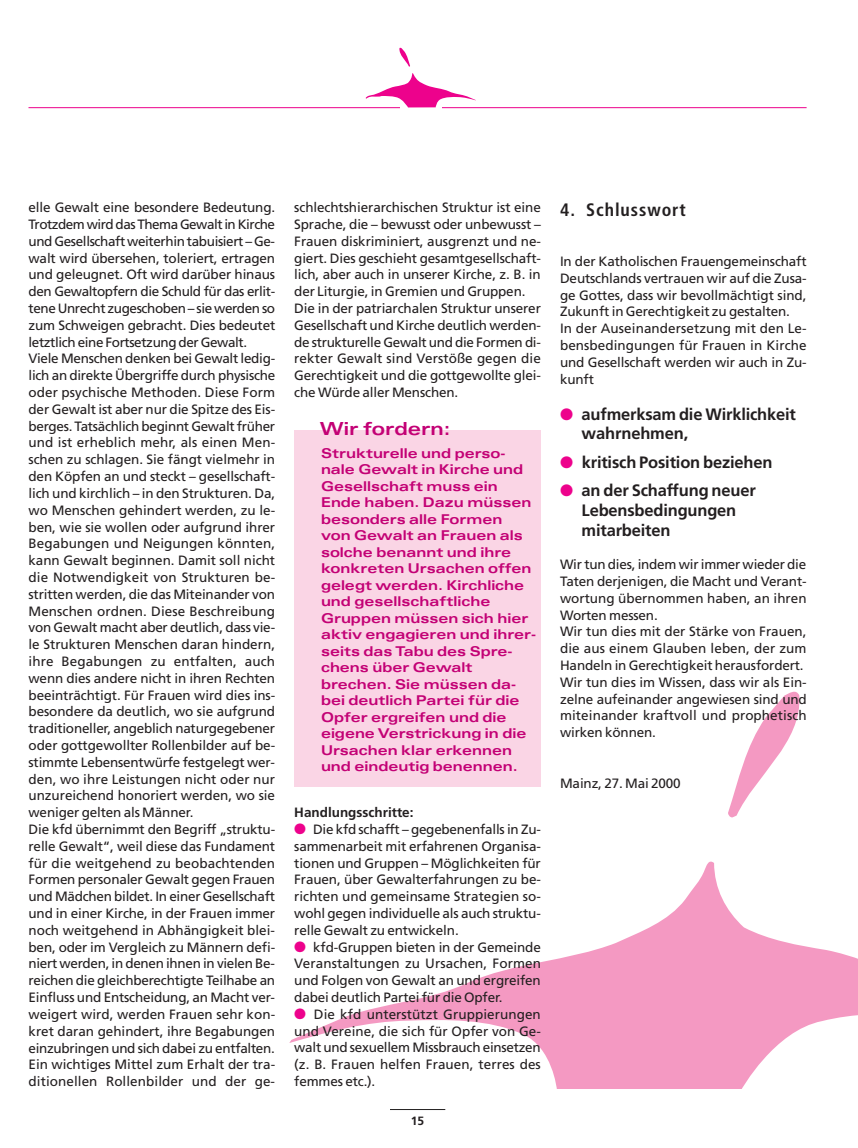
<style>
.page{position:relative;width:858px;height:1148px;background:#fff}
.page>*{position:absolute;margin:0;border:0;box-sizing:border-box;transform-origin:0 0}
.t1{font:700 condensed 18px "Frutiger";letter-spacing:.05em;color:#231f20}
.t2{font:700 expanded 18px "Univers";color:#c30175}
.t3{font:700 16.5px/19.5px "Frutiger";letter-spacing:-.01em;color:#231f20}
.t4{font:13.5px/16.8px "Frutiger";letter-spacing:-.01em;color:#231f20}
.t5{font:700 expanded 13.5px/16.5px "Univers";color:#c30175}
.t6{font:700 13.5px "Frutiger";color:#231f20}
.t7{font:700 12px "Frutiger";color:#231f20}
.s1{color:#ed028c}
</style>
<div class="page">
<svg style="left:728px;top:691px;width:72px;height:126px"></svg>
<svg style="left:289px;top:861px;width:569px;height:227px"></svg>
<hr style="left:390px;top:1109px;width:55px;height:1px;background:#231f20">
<hr style="left:28px;top:107px;width:779px;height:1px;background:#ed028c">
<div style="left:401px;top:104px;width:41px;height:12px;background:#fff"></div>
<svg style="left:399px;top:47px;width:11px;height:20px"></svg>
<svg style="left:366px;top:73px;width:110px;height:34px"></svg>
<div style="left:294px;top:430px;width:247px;height:356px;background:#fad5e5"></div>
<p class="t4" style="left:29px;top:200px;width:248px">elle Gewalt eine besondere Bedeutung.<br>Trotzdem wird das Thema Gewalt in Kirche und Gesellschaft weiterhin tabuisiert – Ge&shy;walt wird übersehen, toleriert, ertragen und geleugnet. Oft wird darüber hinaus den Gewaltopfern die Schuld für das erlit&shy;tene Unrecht zugeschoben – sie werden so zum Schweigen gebracht. Dies bedeutet letztlich eine Fortsetzung der Gewalt.<br>Viele Menschen denken bei Gewalt ledig&shy;lich an direkte Übergriffe durch physische oder psychische Methoden. Diese Form der Gewalt ist aber nur die Spitze des Eis&shy;berges. Tatsächlich beginnt Gewalt früher und ist erheblich mehr, als einen Men&shy;schen zu schlagen. Sie fängt vielmehr in den Köpfen an und steckt – gesellschaft&shy;lich und kirchlich – in den Strukturen. Da, wo Menschen gehindert werden, zu le&shy;ben, wie sie wollen oder aufgrund ihrer Begabungen und Neigungen könnten, kann Gewalt beginnen. Damit soll nicht die Notwendigkeit von Strukturen be&shy;stritten werden, die das Miteinander von Menschen ordnen. Diese Beschreibung von Gewalt macht aber deutlich, dass vie&shy;le Strukturen Menschen daran hindern, ihre Begabungen zu entfalten, auch wenn dies andere nicht in ihren Rechten beeinträchtigt. Für Frauen wird dies ins&shy;besondere da deutlich, wo sie aufgrund traditioneller, angeblich naturgegebener oder gottgewollter Rollenbilder auf be&shy;stimmte Lebensentwürfe festgelegt wer&shy;den, wo ihre Leistungen nicht oder nur unzureichend honoriert werden, wo sie weniger gelten als Männer.<br>Die kfd übernimmt den Begriff „struktu&shy;relle Gewalt“, weil diese das Fundament für die weitgehend zu beobachtenden Formen personaler Gewalt gegen Frauen und Mädchen bildet. In einer Gesellschaft und in einer Kirche, in der Frauen immer noch weitgehend in Abhängigkeit blei&shy;ben, oder im Vergleich zu Männern defi&shy;niert werden, in denen ihnen in vielen Be&shy;reichen die gleichberechtigte Teilhabe an Einfluss und Entscheidung, an Macht ver&shy;weigert wird, werden Frauen sehr kon&shy;kret daran gehindert, ihre Begabungen einzubringen und sich dabei zu entfalten.<br>Ein wichtiges Mittel zum Erhalt der tra&shy;ditionellen Rollenbilder und der ge-</p>
<p class="t4" style="left:294px;top:200px;width:248px">schlechtshierarchischen Struktur ist eine Sprache, die – bewusst oder unbewusst – Frauen diskriminiert, ausgrenzt und ne&shy;giert. Dies geschieht gesamtgesellschaft&shy;lich, aber auch in unserer Kirche, z. B. in der Liturgie, in Gremien und Gruppen.<br>Die in der patriarchalen Struktur unserer Gesellschaft und Kirche deutlich werden&shy;de strukturelle Gewalt und die Formen di&shy;rekter Gewalt sind Verstöße gegen die Gerechtigkeit und die gottgewollte glei&shy;che Würde aller Menschen.</p>
<h1 class="t2" style="left:320px;top:422px;width:132px">Wir fordern:</h1>
<p class="t5" style="left:321px;top:446px;width:217px">Strukturelle und perso&shy;nale Gewalt in Kirche und<br>Gesellschaft muss ein<br>Ende haben. Dazu müssen besonders alle Formen<br>von Gewalt an Frauen als solche benannt und ihre konkreten Ursachen offen gelegt werden. Kirchliche und gesellschaftliche<br>Gruppen müssen sich hier aktiv engagieren und ihrer&shy;seits das Tabu des Spre&shy;chens über Gewalt brechen. Sie müssen da&shy;bei deutlich Partei für die<br>Opfer ergreifen und die eigene Verstrickung in die<br>Ursachen klar erkennen und eindeutig benennen.</p>
<p class="t6" style="left:294px;top:807px;width:121px">Handlungsschritte:</p>
<p class="t4" style="left:294px;top:822px;width:248px;text-align:justify"><span class="s1">●</span> Die kfd schafft – gegebenenfalls in Zu&shy;sammenarbeit mit erfahrenen Organisa&shy;tionen und Gruppen – Möglichkeiten für Frauen, über Gewalterfahrungen zu be&shy;richten und gemeinsame Strategien so&shy;wohl gegen individuelle als auch struktu&shy;relle Gewalt zu entwickeln.</p>
<p class="t4" style="left:294px;top:939px;width:248px;text-align:justify"><span class="s1">●</span> kfd-Gruppen bieten in der Gemeinde Veranstaltungen zu Ursachen, Formen und Folgen von Gewalt an und ergreifen dabei deutlich Partei für die Opfer.</p>
<p class="t4" style="left:294px;top:1006px;width:248px;text-align:justify"><span class="s1">●</span> Die kfd unterstützt Gruppierungen und Vereine, die sich für Opfer von Ge&shy;walt und sexuellem Missbrauch einsetzen (z. B. Frauen helfen Frauen, terres des femmes etc.).</p>
<p class="t7" style="left:411px;top:1115px;width:15px">15</p>
<h1 class="t1" style="left:560px;top:202px;width:127px">4. Schlusswort</h1>
<p class="t4" style="left:560px;top:254px;width:248px">In der Katholischen Frauengemeinschaft Deutschlands vertrauen wir auf die Zusa&shy;ge Gottes, dass wir bevollmächtigt sind, Zukunft in Gerechtigkeit zu gestalten.<br>In der Auseinandersetzung mit den Le&shy;bensbedingungen für Frauen in Kirche und Gesellschaft werden wir auch in Zu&shy;kunft</p>
<p class="t3" style="left:582px;top:406px;width:216px;text-indent:-22px"><span class="s1">●</span> aufmerksam die Wirklichkeit wahrnehmen,</p>
<p class="t3" style="left:560px;top:454px;width:214px"><span class="s1">●</span> kritisch Position beziehen</p>
<p class="t3" style="left:582px;top:482px;width:176px;text-indent:-22px"><span class="s1">●</span> an der Schaffung neuer<br>Lebensbedingungen mitarbeiten</p>
<p class="t4" style="left:560px;top:557px;width:248px">Wir tun dies, indem wir immer wieder die Taten derjenigen, die Macht und Verant&shy;wortung übernommen haben, an ihren Worten messen.<br>Wir tun dies mit der Stärke von Frauen, die aus einem Glauben leben, der zum Handeln in Gerechtigkeit herausfordert.<br>Wir tun dies im Wissen, dass wir als Ein&shy;zelne aufeinander angewiesen sind und miteinander kraftvoll und prophetisch wirken können.</p>
<p class="t4" style="left:560px;top:775px;width:122px">Mainz, 27. Mai 2000</p>
</div>
